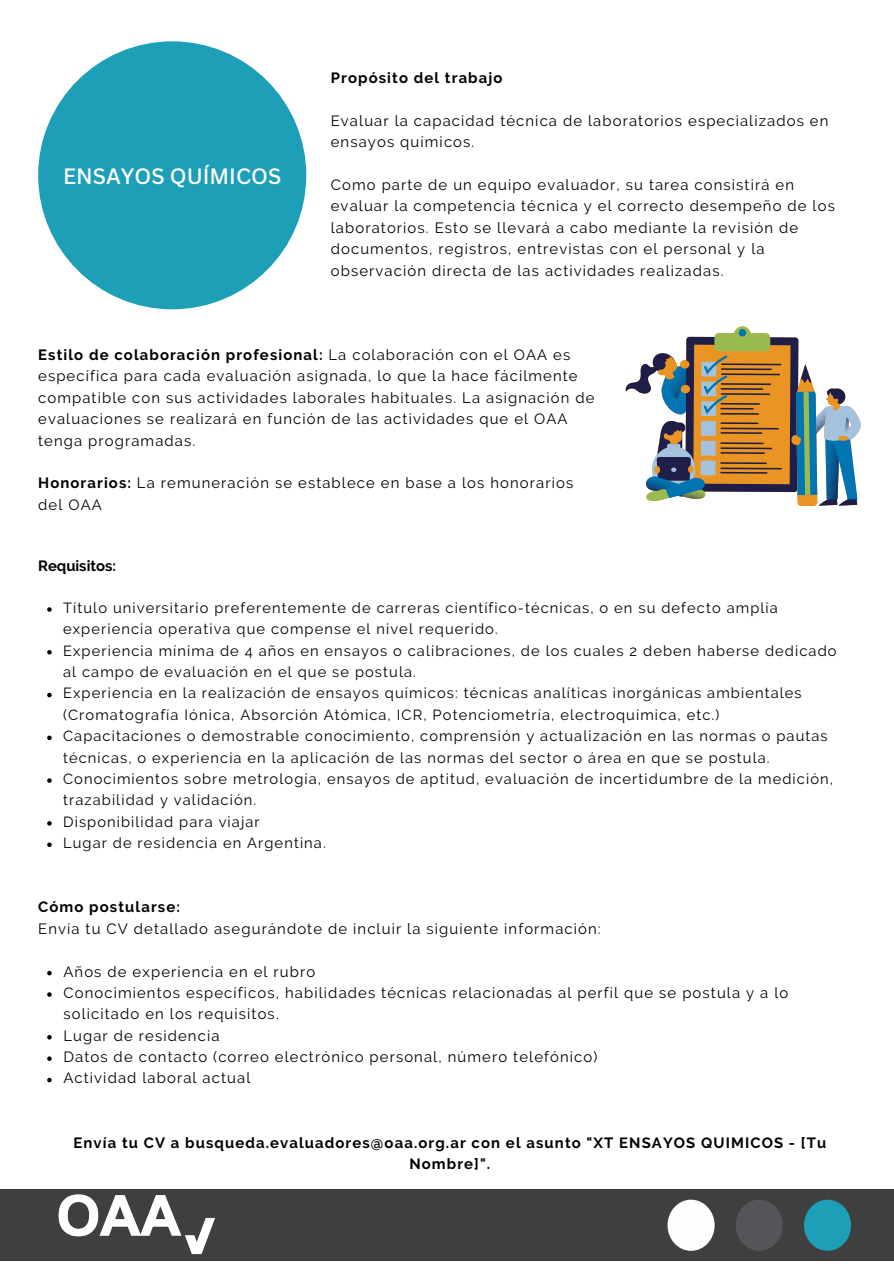
<style>
.page{position:relative;width:894px;height:1264px;background:#fff}
.page>*{position:absolute;margin:0;border:0;box-sizing:border-box;transform-origin:0 0}
.t1{font:500 21.6px "Canva Sans";color:#fff}
.t2{font:14.85px/21.3px "Raleway";letter-spacing:.075em;color:#000}
.t3{font:700 14.85px/21.3px "Raleway";letter-spacing:.075em;color:#000;text-align:center}
.t4{font:700 14.85px "Raleway";color:#000}
.t5{font:14.7px/21.3px "Raleway";letter-spacing:.075em;color:#000}
.s1{font-weight:700}
</style>
<div class="page">
<div style="left:0;top:1189px;width:893px;height:71px;background:#3f3f3f"></div>
<div style="left:803px;top:1199px;width:47px;height:51px;background:#1c9fb7;border-radius:50%"></div>
<div style="left:667px;top:1199px;width:47px;height:51px;background:#fefefe;border-radius:50%"></div>
<div style="left:735px;top:1199px;width:47px;height:51px;background:#535558;border-radius:50%"></div>
<svg style="left:625px;top:326px;width:236px;height:180px"></svg>
<div style="left:38px;top:41px;width:268px;height:268px;background:#1c9fb7;border-radius:50%"></div>
<svg style="left:47px;top:607px;width:5px;height:4px"></svg>
<svg style="left:47px;top:650px;width:5px;height:4px"></svg>
<svg style="left:47px;top:692px;width:5px;height:5px"></svg>
<svg style="left:47px;top:735px;width:5px;height:5px"></svg>
<svg style="left:47px;top:778px;width:5px;height:4px"></svg>
<svg style="left:47px;top:821px;width:5px;height:4px"></svg>
<svg style="left:47px;top:842px;width:5px;height:5px"></svg>
<img style="left:58px;top:1194px;width:157px;height:61px">
<svg style="left:47px;top:970px;width:5px;height:5px"></svg>
<svg style="left:47px;top:992px;width:5px;height:4px"></svg>
<svg style="left:47px;top:1035px;width:5px;height:4px"></svg>
<svg style="left:47px;top:1056px;width:5px;height:4px"></svg>
<svg style="left:47px;top:1077px;width:5px;height:5px"></svg>
<p class="t1" style="left:63px;top:161px;width:220px">ENSAYOS QUÍMICOS</p>
<p class="t3" style="left:331px;top:67px;width:173px">Propósito del trabajo</p>
<p class="t2" style="left:331px;top:110px;width:499px">Evaluar la capacidad técnica de laboratorios especializados en ensayos químicos.</p>
<p class="t2" style="left:331px;top:174px;width:505px">Como parte de un equipo evaluador, su tarea consistirá en evaluar la competencia técnica y el correcto desempeño de los laboratorios. Esto se llevará a cabo mediante la revisión de documentos, registros, entrevistas con el personal y la observación directa de las actividades realizadas.</p>
<p class="t2" style="left:38px;top:344px;width:557px"><span class="s1">Estilo de colaboración profesional:</span> La colaboración con el OAA es específica para cada evaluación asignada, lo que la hace fácilmente compatible con sus actividades laborales habituales. La asignación de evaluaciones se realizará en función de las actividades que el OAA tenga programadas.</p>
<p class="t2" style="left:38px;top:472px;width:536px"><span class="s1">Honorarios:</span> La remuneración se establece en base a los honorarios del OAA</p>
<h1 class="t4" style="left:38px;top:557px;width:79px">Requisitos:</h1>
<h2 class="t5" style="left:63px;top:597px;width:716px">Título universitario preferentemente de carreras científico-técnicas, o en su defecto amplia experiencia operativa que compense el nivel requerido.</h2>
<p class="t5" style="left:63px;top:639px;width:774px">Experiencia mínima de 4 años en ensayos o calibraciones, de los cuales 2 deben haberse dedicado al campo de evaluación en el que se postula.</p>
<p class="t5" style="left:63px;top:682px;width:740px">Experiencia en la realización de ensayos químicos: técnicas analíticas inorgánicas ambientales (Cromatografía Iónica, Absorción Atómica, ICR, Potenciometría, electroquímica, etc.)</p>
<p class="t5" style="left:63px;top:725px;width:765px">Capacitaciones o demostrable conocimiento, comprensión y actualización en las normas o pautas técnicas, o experiencia en la aplicación de las normas del sector o área en que se postula.</p>
<p class="t5" style="left:63px;top:768px;width:771px">Conocimientos sobre metrología, ensayos de aptitud, evaluación de incertidumbre de la medición, trazabilidad y validación.</p>
<p class="t5" style="left:63px;top:810px;width:198px">Disponibilidad para viajar</p>
<h2 class="t5" style="left:63px;top:832px;width:264px">Lugar de residencia en Argentina.</h2>
<p class="t3" style="left:38px;top:896px;width:143px">Cómo postularse:</p>
<p class="t2" style="left:38px;top:917px;width:564px">Envía tu CV detallado asegurándote de incluir la siguiente información:</p>
<p class="t2" style="left:63px;top:960px;width:253px">Años de experiencia en el rubro</p>
<p class="t2" style="left:63px;top:982px;width:726px">Conocimientos específicos, habilidades técnicas relacionadas al perfil que se postula y a lo solicitado en los requisitos.</p>
<p class="t2" style="left:63px;top:1024px;width:157px">Lugar de residencia</p>
<p class="t2" style="left:63px;top:1046px;width:535px">Datos de contacto (correo electrónico personal, número telefónico)</p>
<p class="t2" style="left:63px;top:1067px;width:188px">Actividad laboral actual</p>
<h2 class="t3" style="left:73px;top:1132px;width:754px">Envía tu CV a busqueda.evaluadores@oaa.org.ar con el asunto "XT ENSAYOS QUIMICOS - [Tu<br>Nombre]".</h2>
</div>
